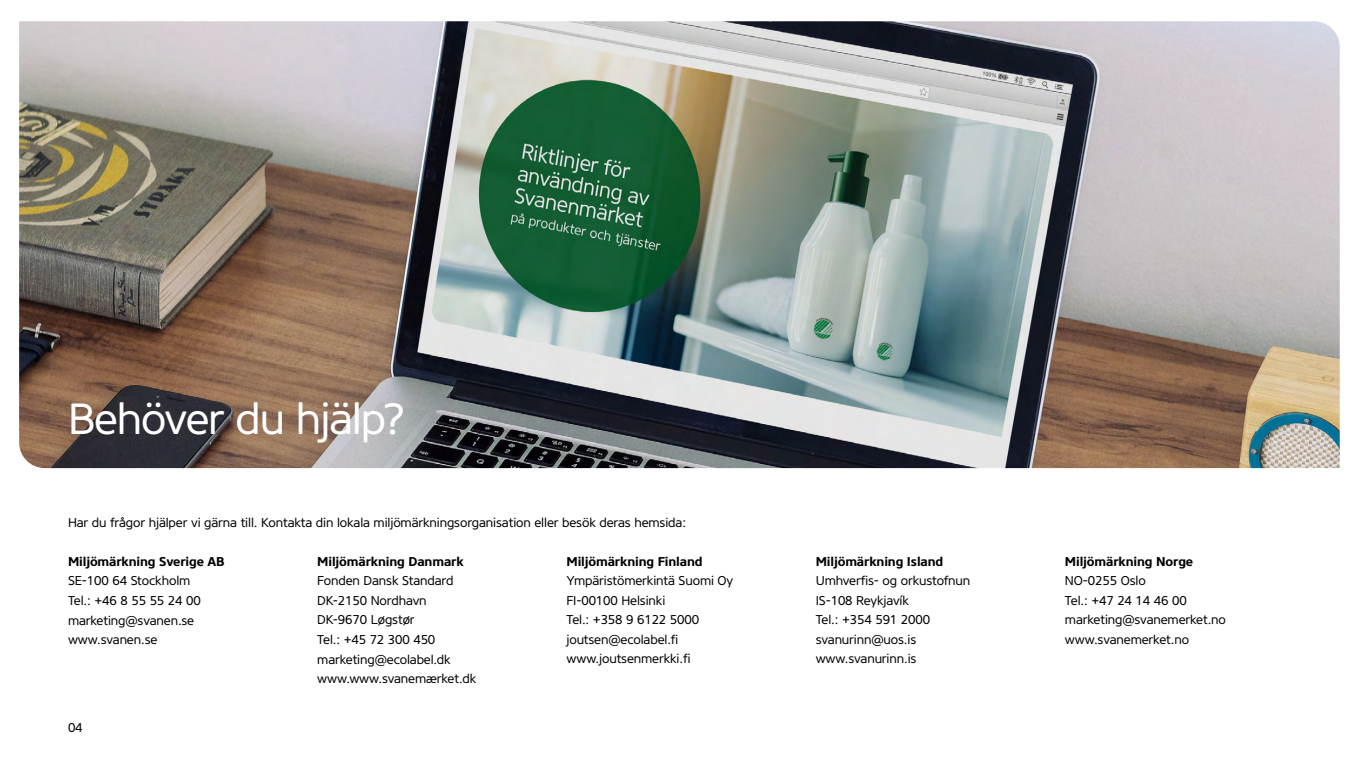
<style>
.page{position:relative;width:1361px;height:766px;background:#fff}
.page>*{position:absolute;margin:0;border:0;box-sizing:border-box;transform-origin:0 0}
.t1{font:43.5px "Core Sans NR45";letter-spacing:-.025em;color:#fff}
.t2{font:12.75px/19.5px "Core Sans NR45";letter-spacing:-.01em;color:#000}
.t3{font:700 12.75px "Core Sans NR65";letter-spacing:-.01em;color:#000}
</style>
<div class="page">
<img style="left:19px;top:21px;width:1320px;height:447px">
<h1 class="t1" style="left:68px;top:390px;width:339px">Behöver du hjälp?</h1>
<p class="t2" style="left:68px;top:512px;width:619px">Har du frågor hjälper vi gärna till. Kontakta din lokala miljömärkningsorganisation eller besök deras hemsida:</p>
<p class="t3" style="left:68px;top:553px;width:158px">Miljömärkning Sverige AB</p>
<p class="t2" style="left:68px;top:571px;width:134px">SE-100 64 Stockholm<br>Tel.: +46 8 55 55 24 00 marketing@svanen.se www.svanen.se</p>
<p class="t2" style="left:68px;top:717px;width:16px">04</p>
<p class="t3" style="left:317px;top:553px;width:148px">Miljömärkning Danmark</p>
<p class="t2" style="left:317px;top:571px;width:161px">Fonden Dansk Standard<br>DK-2150 Nordhavn<br>DK-9670 Løgstør<br>Tel.: +45 72 300 450 marketing@ecolabel.dk www.www.svanemærket.dk</p>
<p class="t3" style="left:566px;top:553px;width:138px">Miljömärkning Finland</p>
<p class="t2" style="left:566px;top:571px;width:168px">Ympäristömerkintä Suomi Oy<br>FI-00100 Helsinki<br>Tel.: +358 9 6122 5000 joutsen@ecolabel.fi www.joutsenmerkki.fi</p>
<p class="t3" style="left:816px;top:553px;width:129px">Miljömärkning Island</p>
<p class="t2" style="left:816px;top:571px;width:156px">Umhverfis- og orkustofnun<br>IS-108 Reykjavík<br>Tel.: +354 591 2000 svanurinn@uos.is www.svanurinn.is</p>
<p class="t3" style="left:1065px;top:553px;width:130px">Miljömärkning Norge</p>
<p class="t2" style="left:1065px;top:571px;width:162px">NO-0255 Oslo<br>Tel.: +47 24 14 46 00 marketing@svanemerket.no www.svanemerket.no</p>
</div>
